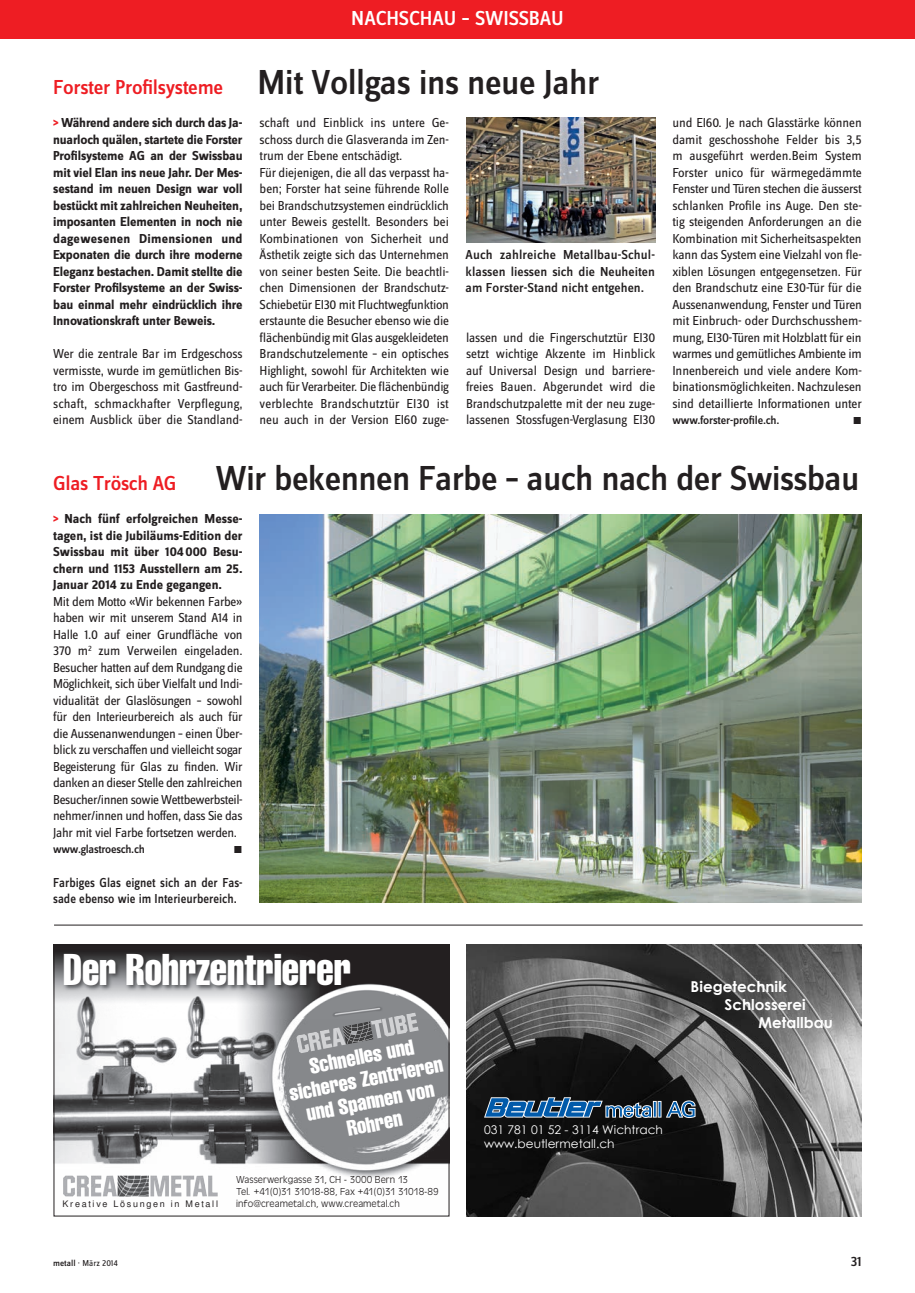
<style>
.page{position:relative;width:915px;height:1293px;background:#fff}
.page>*{position:absolute;margin:0;border:0;box-sizing:border-box;transform-origin:0 0}
.t1{font:extra-condensed 43.65px "Helvetica";color:#fff;scale:.93 1}
.NEWS_Titel_24__mediu{font:500 36px "Zine Sans Dis";letter-spacing:-.02em;color:#231f20}
.t2{font:extra-condensed 21.45px/22.8px "Helvetica";color:#fff;text-align:center}
.t3{font:500 21px "Zine Sans Dis";letter-spacing:-.005em;color:#fff}
.t4{font:700 15px "Century Gothic";color:#fff}
.t5{font:500 14.25px "Zine Sans Dis";color:#231f20}
.NEWS_Grundtext_ohne{font:13.5px/16.5px "Zine Sans Dis";letter-spacing:-.01em;color:#231f20;text-align:justify}
.NEWS_Grundtext_ohne-2{font:700 13.5px/16.5px "Zine Sans Dis";letter-spacing:-.005em;color:#231f20;text-align:justify}
.NEWS_Legende_9__medi{font:500 13.5px/16.5px "Zine Sans Dis";color:#231f20;text-align:justify}
.NEWS_Legende_9__medi-2{font:500 13.5px/16.5px "Zine Sans Dis";color:#231f20;scale:.92 1}
.t6{font:12px/13.5px "Century Gothic";color:#fff}
.NEWS_Grundtext_ohne-3{font:500 12px "Zine Sans Dis";letter-spacing:-.025em;color:#231f20}
.t7{font:300 10.5px/12.3px "A780 Sans";color:#231f20}
.NEWS_Grundtext_ohne-4{font:10.5px "Zine Sans Dis Regular Roman Exp";color:#231f20}
.t8{font:9px "Sans";letter-spacing:.19em;color:#231f20}
.t9{font:9px "Zine Sans Dis";color:#231f20}
.s1{font-size:21px;color:#ee1d23}
.s2{color:#ee1d23}
.s3{font-weight:500}
</style>
<div class="page">
<div style="left:0;top:0;width:914px;height:38px;background:#ee1d23"></div>
<img style="left:466px;top:118px;width:189px;height:125px">
<img style="left:259px;top:514px;width:602px;height:388px">
<img style="left:466px;top:944px;width:395px;height:272px">
<svg style="left:484px;top:1097px;width:211px;height:21px;background:#3d607f"></svg>
<img style="left:56px;top:1018px;width:391px;height:179px">
<img style="left:63px;top:1175px;width:154px;height:21px">
<img style="left:449px;top:944px;width:1px;height:74px">
<img style="left:56px;top:946px;width:391px;height:72px">
<svg style="left:296px;top:1012px;width:123px;height:42px;background:#939598"></svg>
<div style="left:54px;top:944px;width:395px;height:272px;border:1px solid #231f20"></div>
<hr style="left:54px;top:924px;width:808px;height:1px;background:#231f20">
<h3 class="t3" style="left:351px;top:8px;width:214px">NACHSCHAU – SWISSBAU</h3>
<p class="NEWS_Titel_24__mediu" style="left:53px;top:64px;width:547px"><span class="s1">Forster Profilsysteme</span> Mit Vollgas ins neue Jahr</p>
<p class="NEWS_Grundtext_ohne-2" style="left:53px;top:115px;width:191px"><span class="s2">&gt;</span> Während andere sich durch das Ja&shy;nuarloch quälen, startete die Forster Profilsysteme AG an der Swissbau mit viel Elan ins neue Jahr. Der Mes&shy;sestand im neuen Design war voll bestückt mit zahlreichen Neuheiten, imposanten Elementen in noch nie dagewesenen Dimensionen und Exponaten die durch ihre moderne Eleganz bestachen. Damit stellte die Forster Profilsysteme an der Swiss&shy;bau einmal mehr eindrücklich ihre Innovationskraft unter Beweis.</p>
<p class="NEWS_Grundtext_ohne" style="left:53px;top:346px;width:191px">Wer die zentrale Bar im Erdgeschoss vermisste, wurde im gemütlichen Bis&shy;tro im Obergeschoss mit Gastfreund&shy;schaft, schmackhafter Verpflegung, einem Ausblick über die Standland-</p>
<p class="NEWS_Grundtext_ohne" style="left:259px;top:115px;width:191px">schaft und Einblick ins untere Ge&shy;schoss durch die Glasveranda im Zen&shy;trum der Ebene entschädigt.</p>
<p class="NEWS_Grundtext_ohne" style="left:259px;top:165px;width:191px">Für diejenigen, die all das verpasst ha&shy;ben; Forster hat seine führende Rolle bei Brandschutzsystemen eindrücklich unter Beweis gestellt. Besonders bei Kombinationen von Sicherheit und Ästhetik zeigte sich das Unternehmen von seiner besten Seite. Die beachtli&shy;chen Dimensionen der Brandschutz-Schiebetür EI30 mit Fluchtwegfunktion erstaunte die Besucher ebenso wie die flächenbündig mit Glas ausgekleideten Brandschutzelemente – ein optisches Highlight, sowohl für Architekten wie auch für Verarbeiter. Die flächenbündig verblechte Brandschutztür EI30 ist neu auch in der Version EI60 zuge-</p>
<p class="NEWS_Legende_9__medi" style="left:465px;top:247px;width:191px">Auch zahlreiche Metallbau-Schul&shy;klassen liessen sich die Neuheiten am Forster-Stand nicht entgehen.</p>
<p class="NEWS_Grundtext_ohne" style="left:466px;top:330px;width:191px">lassen und die Fingerschutztür EI30 setzt wichtige Akzente im Hinblick auf Universal Design und barriere&shy;freies Bauen. Abgerundet wird die Brandschutzpalette mit der neu zuge&shy;lassenen Stossfugen-Verglasung EI30</p>
<p class="NEWS_Grundtext_ohne" style="left:672px;top:115px;width:191px">und EI60. Je nach Glasstärke können damit geschosshohe Felder bis 3,5 m ausgeführt werden.Beim System Forster unico für wärmegedämmte Fenster und Türen stechen die äusserst schlanken Profile ins Auge. Den ste&shy;tig steigenden Anforderungen an die Kombination mit Sicherheitsaspekten kann das System eine Vielzahl von fle&shy;xiblen Lösungen entgegensetzen. Für den Brandschutz eine E30-Tür für die Aussenanwendung, Fenster und Türen mit Einbruch- oder Durchschusshem&shy;mung, EI30-Türen mit Holzblatt für ein warmes und gemütliches Ambiente im Innenbereich und viele andere Kom&shy;binationsmöglichkeiten. Nachzulesen sind detaillierte Informationen unter</p>
<p class="NEWS_Grundtext_ohne-3" style="left:672px;top:414px;width:108px">www.forster-profile.ch.</p>
<p class="NEWS_Grundtext_ohne-4" style="left:852px;top:416px;width:11px">m</p>
<p class="NEWS_Titel_24__mediu" style="left:53px;top:460px;width:807px"><span class="s1">Glas Trösch AG</span> Wir bekennen Farbe – auch nach der Swissbau</p>
<p class="NEWS_Grundtext_ohne-2" style="left:53px;top:511px;width:191px"><span class="s2">&gt;</span> Nach fünf erfolgreichen Messe&shy;tagen, ist die Jubiläums-Edition der Swissbau mit über 104000 Besu&shy;chern und 1153 Ausstellern am 25.<br>Januar 2014 zu Ende gegangen.</p>
<p class="NEWS_Grundtext_ohne" style="left:53px;top:594px;width:191px">Mit dem Motto «Wir bekennen Farbe» haben wir mit unserem Stand A14 in Halle 1.0 auf einer Grundfläche von 370 m<sup>2</sup> zum Verweilen eingeladen.<br>Besucher hatten auf dem Rundgang die Möglichkeit, sich über Vielfalt und Indi&shy;vidualität der Glaslösungen – sowohl für den Interieurbereich als auch für die Aussenanwendungen – einen Über&shy;blick zu verschaffen und vielleicht sogar Begeisterung für Glas zu finden. Wir danken an dieser Stelle den zahlreichen Besucher/innen sowie Wettbewerbsteil&shy;nehmer/innen und hoffen, dass Sie das Jahr mit viel Farbe fortsetzen werden.</p>
<p class="NEWS_Grundtext_ohne-3" style="left:53px;top:843px;width:93px">www.glastroesch.ch</p>
<p class="NEWS_Grundtext_ohne-4" style="left:233px;top:845px;width:11px">m</p>
<p class="NEWS_Legende_9__medi-2" style="left:53px;top:874px;width:207px">Farbiges Glas eignet sich an der Fas&shy;sade ebenso wie im Interieurbereich.</p>
<p class="t1" style="left:63px;top:941px;width:311px">Der Rohrzentrierer</p>
<p class="t2" style="left:283px;top:1059px;width:157px;rotate:-11deg">Schnelles und sicheres Zentrieren und Spannen von<br>Rohren</p>
<p class="t7" style="left:236px;top:1173px;width:204px">Wasserwerkgasse 31, CH - 3000 Bern 13<br>Tel. +41(0)31 31018-88, Fax +41(0)31 31018-89</p>
<p class="t8" style="left:63px;top:1198px;width:157px">Kreative Lösungen in Metall</p>
<p class="t7" style="left:236px;top:1198px;width:165px">info@creametal.ch, www.creametal.ch</p>
<p class="t4" style="left:690px;top:976px;width:98px">Biegetechnik</p>
<p class="t4" style="left:724px;top:994px;width:83px">Schlosserei</p>
<p class="t4" style="left:758px;top:1012px;width:76px">Metallbau</p>
<p class="t6" style="left:484px;top:1123px;width:180px">031 781 01 52 - 3114 Wichtrach www.beutlermetall.ch</p>
<p class="t9" style="left:53px;top:1259px;width:66px"><span class="s3">metall</span> · März 2014</p>
<p class="t5" style="left:850px;top:1254px;width:13px">31</p>
</div>
